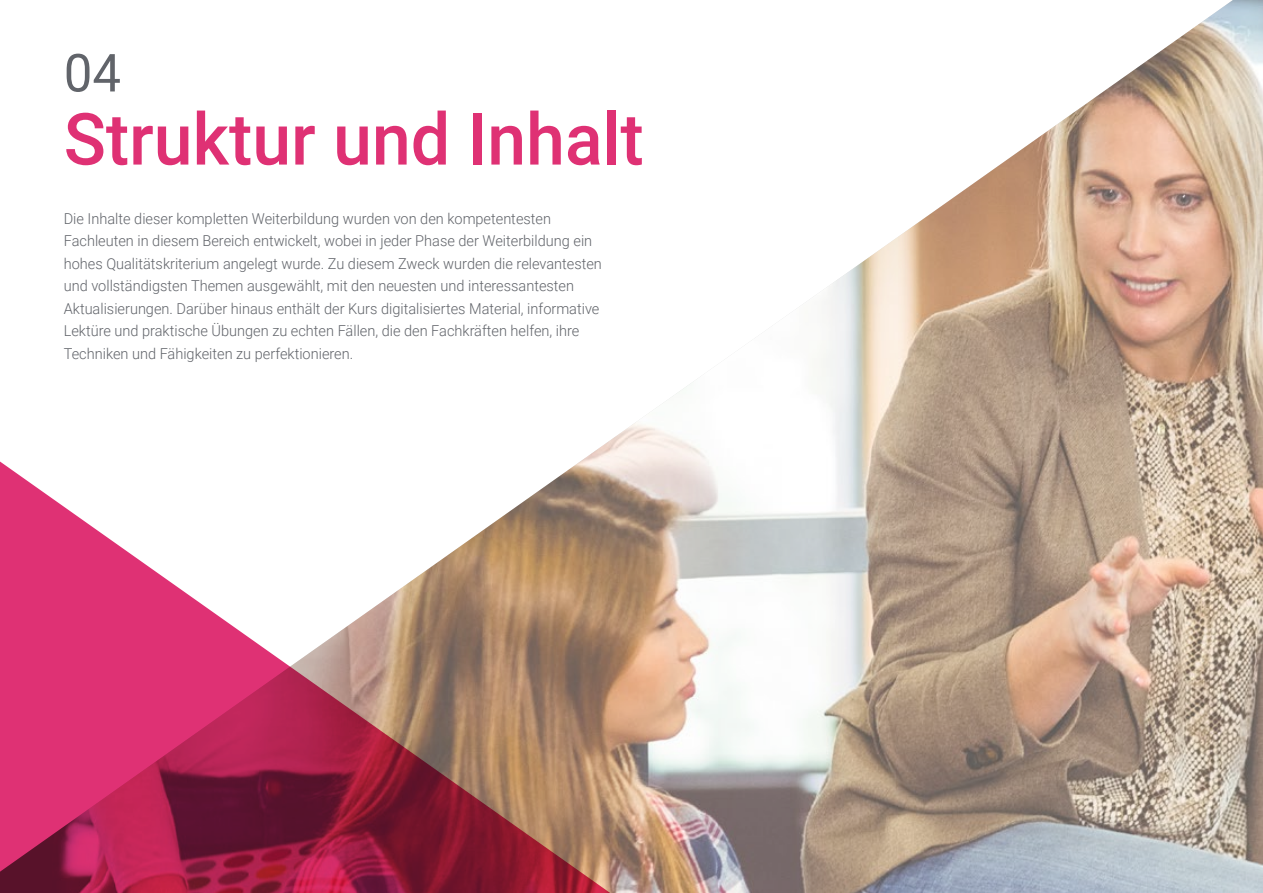
<style>
.page{position:relative;width:1263px;height:893px;background:#fff}
.page>*{position:absolute;margin:0;border:0;box-sizing:border-box;transform-origin:0 0}
.t1{font:500 72px "Roboto";color:#df3174}
.t2{font:52.5px "Roboto";color:#61646a}
.t3{font:300 15px/22.5px "Roboto";color:#61646a}
</style>
<div class="page">
<img style="left:602px;top:0;width:661px;height:893px">
<svg style="left:0;top:446px;width:640px;height:447px"></svg>
<h2 class="t2" style="left:64px;top:36px;width:59px">04</h2>
<h1 class="t1" style="left:64px;top:89px;width:581px">Struktur und Inhalt</h1>
<p class="t3" style="left:64px;top:207px;width:540px">Die Inhalte dieser kompletten Weiterbildung wurden von den kompetentesten Fachleuten in diesem Bereich entwickelt, wobei in jeder Phase der Weiterbildung ein hohes Qualitätskriterium angelegt wurde. Zu diesem Zweck wurden die relevantesten und vollständigsten Themen ausgewählt, mit den neuesten und interessantesten Aktualisierungen. Darüber hinaus enthält der Kurs digitalisiertes Material, informative Lektüre und praktische Übungen zu echten Fällen, die den Fachkräften helfen, ihre Techniken und Fähigkeiten zu perfektionieren.</p>
</div>
